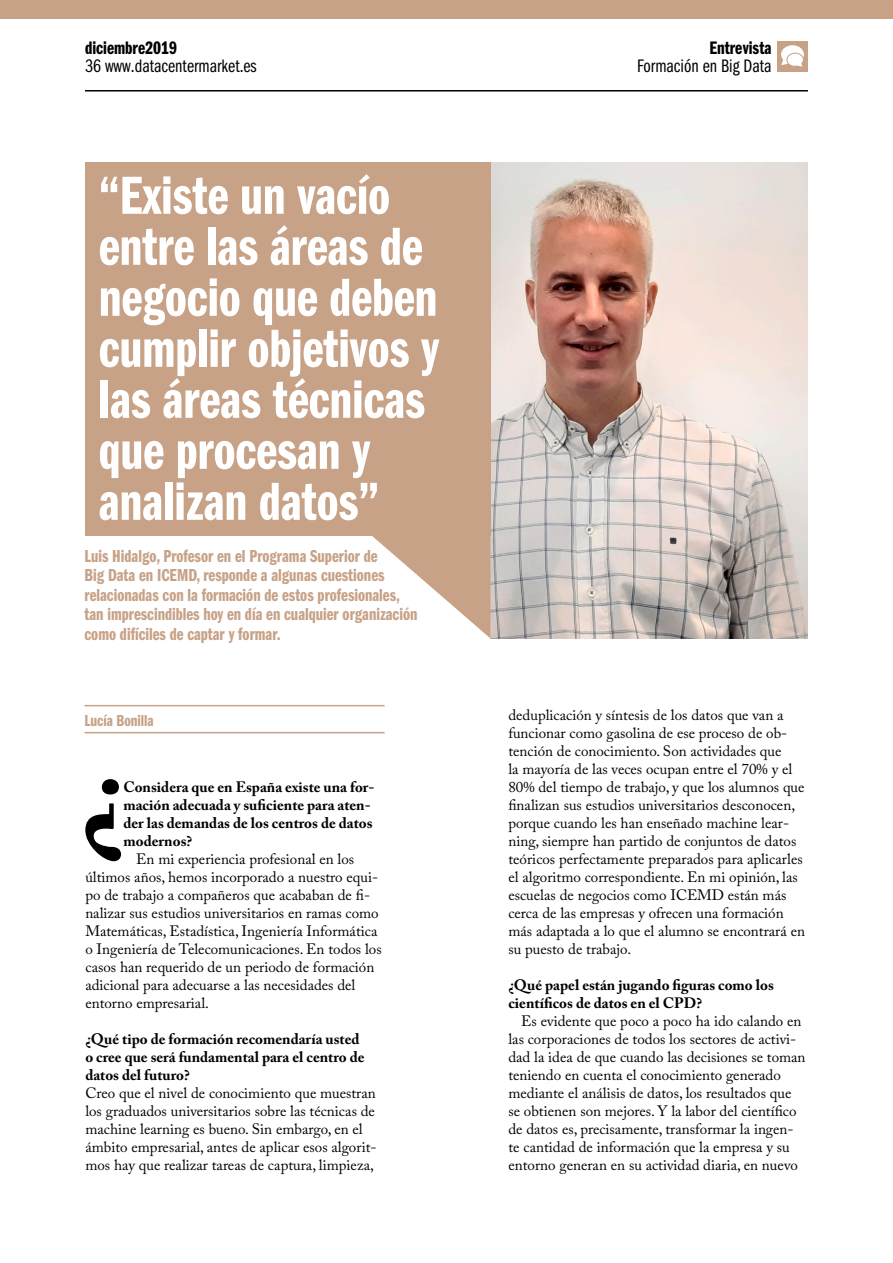
<style>
.page{position:relative;width:893px;height:1263px;background:#fff}
.page>*{position:absolute;margin:0;border:0;box-sizing:border-box;transform-origin:0 0}
.Texto_capitular{font:700 116.25px "Adobe Caslon Pro";color:#000}
.T{font:55.5px/51px "ITC Franklin Gothic Std Dm Cp";color:#fff}
.E{font:18.75px "ITC Franklin Gothic Std Bk Cp";color:#000}
.E-2{font:18.75px "ITC Franklin Gothic Std Dm Cp";color:#000}
.E-3{font:18px/19.4px "ITC Franklin Gothic Std Dm Cp";color:#c7a287}
.F{font:16.5px "ITC Franklin Gothic Std Dm Cp";color:#c7a287}
.Texto_sin_sangría{font:15px/18px "Adobe Caslon Pro";color:#000}
.Texto{font:15px/18px "Adobe Caslon Pro";color:#000}
.Texto_sin_sangría-2{font:700 15px/18px "Adobe Caslon Pro";color:#000}
.Texto_capitular-2{font:700 15px/18px "Adobe Caslon Pro";color:#000}
</style>
<div class="page">
<div style="left:777px;top:41px;width:31px;height:31px;background:#c7a287"></div>
<div style="left:0;top:0;width:893px;height:18px;background:#c7a287"></div>
<hr style="left:85px;top:90px;width:723px;height:2px;background:#000">
<svg style="left:781px;top:45px;width:23px;height:22px"></svg>
<img style="left:490px;top:163px;width:318px;height:475px">
<svg style="left:372px;top:536px;width:118px;height:102px"></svg>
<div style="left:85px;top:162px;width:405px;height:374px;background:#c7a287"></div>
<hr style="left:85px;top:705px;width:300px;height:1px;background:#c7a287">
<hr style="left:85px;top:732px;width:300px;height:1px;background:#c7a287">
<p class="E-2" style="left:85px;top:37px;width:94px">diciembre2019</p>
<p class="E" style="left:85px;top:56px;width:173px">36 www.datacentermarket.es</p>
<p class="T" style="left:99px;top:171px;width:342px">“Existe un vacío entre las áreas de negocio que deben cumplir objetivos y las áreas técnicas que procesan y analizan datos”</p>
<p class="E-3" style="left:85px;top:547px;width:334px">Luis Hidalgo, Profesor en el Programa Superior de<br>Big Data en ICEMD, responde a algunas cuestiones relacionadas con la formación de estos profesionales, tan imprescindibles hoy en día en cualquier organización como difíciles de captar y formar.</p>
<p class="F" style="left:85px;top:711px;width:71px">Lucía Bonilla</p>
<p class="Texto_capitular" style="left:81px;top:721px;width:44px">¿</p>
<p class="Texto_capitular-2" style="left:123px;top:778px;width:252px">Considera que en España existe una for&shy;mación adecuada y suficiente para aten&shy;der las demandas de los centros de datos modernos?</p>
<p class="Texto" style="left:85px;top:850px;width:298px;text-indent:51px">En mi experiencia profesional en los últimos años, hemos incorporado a nuestro equi&shy;po de trabajo a compañeros que acababan de fi&shy;nalizar sus estudios universitarios en ramas como Matemáticas, Estadística, Ingeniería Informática o Ingeniería de Telecomunicaciones. En todos los casos han requerido de un periodo de formación adicional para adecuarse a las necesidades del entorno empresarial.</p>
<p class="Texto_sin_sangría-2" style="left:85px;top:1030px;width:281px">¿Qué tipo de formación recomendaría usted o cree que será fundamental para el centro de datos del futuro?</p>
<p class="Texto_sin_sangría" style="left:85px;top:1084px;width:293px">Creo que el nivel de conocimiento que muestran los graduados universitarios sobre las técnicas de machine learning es bueno. Sin embargo, en el ámbito empresarial, antes de aplicar esos algorit&shy;mos hay que realizar tareas de captura, limpieza,</p>
<p class="E-2" style="left:709px;top:37px;width:64px">Entrevista</p>
<p class="E" style="left:637px;top:56px;width:136px">Formación en Big Data</p>
<p class="Texto_sin_sangría" style="left:508px;top:706px;width:298px">deduplicación y síntesis de los datos que van a funcionar como gasolina de ese proceso de ob&shy;tención de conocimiento. Son actividades que<br>la mayoría de las veces ocupan entre el 70% y el 80% del tiempo de trabajo, y que los alumnos que finalizan sus estudios universitarios desconocen, porque cuando les han enseñado machine lear&shy;ning, siempre han partido de conjuntos de datos teóricos perfectamente preparados para aplicarles el algoritmo correspondiente. En mi opinión, las escuelas de negocios como ICEMD están más cerca de las empresas y ofrecen una formación más adaptada a lo que el alumno se encontrará en su puesto de trabajo.</p>
<p class="Texto_sin_sangría-2" style="left:508px;top:976px;width:267px">¿Qué papel están jugando figuras como los científicos de datos en el CPD?</p>
<p class="Texto" style="left:508px;top:1012px;width:299px;text-indent:13px">Es evidente que poco a poco ha ido calando en las corporaciones de todos los sectores de activi&shy;dad la idea de que cuando las decisiones se toman teniendo en cuenta el conocimiento generado mediante el análisis de datos, los resultados que se obtienen son mejores. Y la labor del científico de datos es, precisamente, transformar la ingen&shy;te cantidad de información que la empresa y su entorno generan en su actividad diaria, en nuevo</p>
</div>
